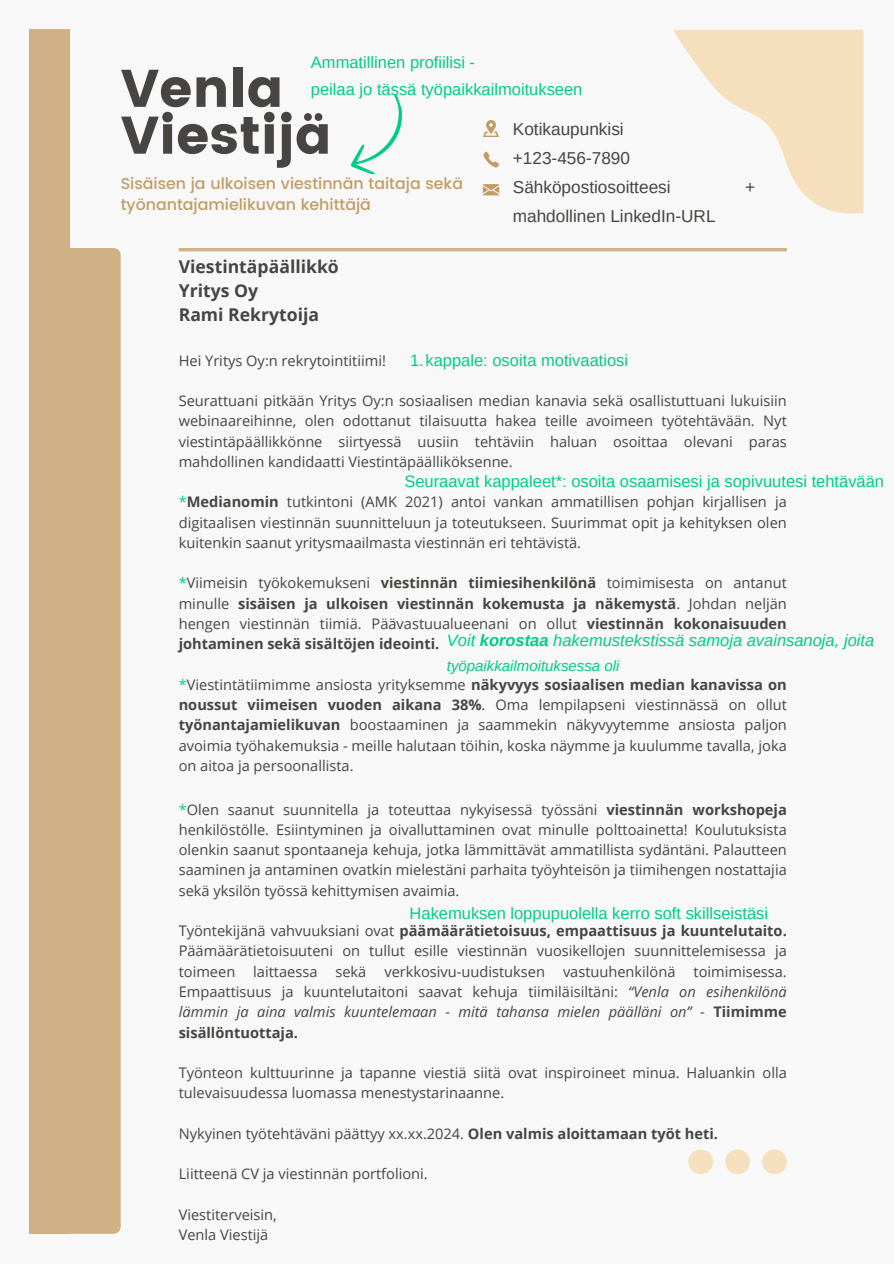
<style>
.page{position:relative;width:894px;height:1264px;background:#fff}
.page>*{position:absolute;margin:0;border:0;box-sizing:border-box;transform-origin:0 0}
.t1{font:52.8px/46.8px "Poppins";color:#474542}
.t2{font:700 17.55px/23.7px "Open Sans";color:#474542}
.t3{font:17.25px/29px "Arimo";color:#474542}
.t4{font:16.5px/27px "Arimo";color:#00cd84}
.t5{font:italic 16.5px "Arimo";color:#00cd84}
.t6{font:500 15.75px/21.3px "Poppins";color:#c29c64}
.t7{font:italic 15px "Arimo";color:#00cd84}
.t8{font:14.55px/20.2px "Open Sans";color:#474542;text-align:justify}
.t9{font:700 14.55px/20.2px "Open Sans";color:#474542;text-align:justify}
.s1{color:#00cd84}
.s2{font-weight:700}
.s3{font-weight:400;color:#00cd84}
.s4{font-weight:400}
.s5{font-style:italic}
</style>
<div class="page">
<div style="left:0;top:0;width:893px;height:1263px;background:#f8f8f8"></div>
<div style="left:30px;top:248px;width:91px;height:985px;background:#cfb186;border-radius:7px"></div>
<svg style="left:673px;top:30px;width:190px;height:184px"></svg>
<svg style="left:482px;top:184px;width:17px;height:11px"></svg>
<svg style="left:483px;top:152px;width:16px;height:15px"></svg>
<svg style="left:483px;top:120px;width:16px;height:17px"></svg>
<hr style="left:179px;top:248px;width:607px;height:3px;background:#cfb186">
<div style="left:30px;top:30px;width:40px;height:1203px;background:#cfb186"></div>
<svg style="left:688px;top:1149px;width:98px;height:24px"></svg>
<svg style="left:351px;top:94px;width:51px;height:81px"></svg>
<p class="t4" style="left:311px;top:49px;width:273px">Ammatillinen profiilisi -<br>peilaa jo tässä työpaikkailmoitukseen</p>
<h1 class="t1" style="left:121px;top:65px;width:212px">Venla<br>Viestijä</h1>
<p class="t3" style="left:512px;top:115px;width:159px">Kotikaupunkisi +123-456-7890<br>Sähköpostiosoitteesi</p>
<p class="t6" style="left:121px;top:173px;width:344px">Sisäisen ja ulkoisen viestinnän taitaja sekä työnantajamielikuvan kehittäjä</p>
<p class="t3" style="left:512px;top:202px;width:204px">mahdollinen LinkedIn-URL</p>
<p class="t3" style="left:744px;top:173px;width:12px">+</p>
<p class="t2" style="left:179px;top:254px;width:162px">Viestintäpäällikkö<br>Yritys Oy<br>Rami Rekrytoija</p>
<p class="t8" style="left:179px;top:350px;width:209px">Hei Yritys Oy:n rekrytointitiimi!</p>
<p class="t8" style="left:179px;top:390px;width:609px">Seurattuani pitkään Yritys Oy:n sosiaalisen median kanavia sekä osallistuttuani lukuisiin webinaareihinne, olen odottanut tilaisuutta hakea teille avoimeen työtehtävään. Nyt viestintäpäällikkönne siirtyessä uusiin tehtäviin haluan osoittaa olevani paras mahdollinen kandidaatti Viestintäpäälliköksenne.</p>
<p class="t8" style="left:179px;top:491px;width:609px"><span class="s1">*</span><span class="s2">Medianomin</span> tutkintoni (AMK 2021) antoi vankan ammatillisen pohjan kirjallisen ja digitaalisen viestinnän suunnitteluun ja toteutukseen. Suurimmat opit ja kehityksen olen kuitenkin saanut yritysmaailmasta viestinnän eri tehtävistä.</p>
<p class="t9" style="left:179px;top:572px;width:609px"><span class="s3">*</span><span class="s4">Viimeisin työkokemukseni</span> viestinnän tiimiesihenkilönä <span class="s4">toimimisesta on antanut minulle</span> sisäisen ja ulkoisen viestinnän kokemusta ja näkemystä<span class="s4">. Johdan neljän hengen viestinnän tiimiä. Päävastuualueenani on ollut</span> viestinnän kokonaisuuden johtaminen sekä sisältöjen ideointi.</p>
<p class="t8" style="left:179px;top:674px;width:609px"><span class="s1">*</span>Viestintätiimimme ansiosta yrityksemme <span class="s2">näkyvyys sosiaalisen median kanavissa on noussut viimeisen vuoden aikana 38%</span>. Oma lempilapseni viestinnässä on ollut <span class="s2">työnantajamielikuvan</span> boostaaminen ja saammekin näkyvyytemme ansiosta paljon avoimia työhakemuksia - meille halutaan töihin, koska näymme ja kuulumme tavalla, joka on aitoa ja persoonallista.</p>
<p class="t8" style="left:179px;top:798px;width:609px"><span class="s1">*</span>Olen saanut suunnitella ja toteuttaa nykyisessä työssäni <span class="s2">viestinnän workshopeja </span>henkilöstölle. Esiintyminen ja oivalluttaminen ovat minulle polttoainetta! Koulutuksista olenkin saanut spontaaneja kehuja, jotka lämmittävät ammatillista sydäntäni. Palautteen saaminen ja antaminen ovatkin mielestäni parhaita työyhteisön ja tiimihengen nostattajia sekä yksilön työssä kehittymisen avaimia.</p>
<p class="t8" style="left:179px;top:920px;width:609px">Työntekijänä vahvuuksiani ovat <span class="s2">päämäärätietoisuus, empaattisuus ja kuuntelutaito.<br></span>Päämäärätietoisuuteni on tullut esille viestinnän vuosikellojen suunnittelemisessa ja toimeen laittaessa sekä verkkosivu-uudistuksen vastuuhenkilönä toimimisessa.<br>Empaattisuus ja kuuntelutaitoni saavat kehuja tiimiläisiltäni: <span class="s5">“Venla on esihenkilönä lämmin ja aina valmis kuuntelemaan - mitä tahansa mielen päälläni on”</span> - <span class="s2">Tiimimme sisällöntuottaja.</span></p>
<p class="t8" style="left:179px;top:1062px;width:609px">Työnteon kulttuurinne ja tapanne viestiä siitä ovat inspiroineet minua. Haluankin olla tulevaisuudessa luomassa menestystarinaanne.</p>
<p class="t8" style="left:179px;top:1122px;width:540px">Nykyinen työtehtäväni päättyy xx.xx.2024. <span class="s2">Olen valmis aloittamaan työt heti.</span></p>
<p class="t8" style="left:179px;top:1163px;width:250px">Liitteenä CV ja viestinnän portfolioni.</p>
<p class="t8" style="left:179px;top:1203px;width:100px">Viestiterveisin,<br>Venla Viestijä</p>
<p class="t4" style="left:410px;top:346px;width:220px">1.kappale: osoita motivaatiosi</p>
<p class="t4" style="left:404px;top:468px;width:481px">Seuraavat kappaleet*: osoita osaamisesi ja sopivuutesi tehtävään</p>
<p class="t5" style="left:446px;top:629px;width:429px">Voit <span class="s2">korostaa</span> hakemustekstissä samoja avainsanoja, joita</p>
<p class="t7" style="left:446px;top:656px;width:174px">työpaikkailmoituksessa oli</p>
<p class="t4" style="left:409px;top:900px;width:360px">Hakemuksen loppupuolella kerro soft skillseistäsi</p>
</div>
